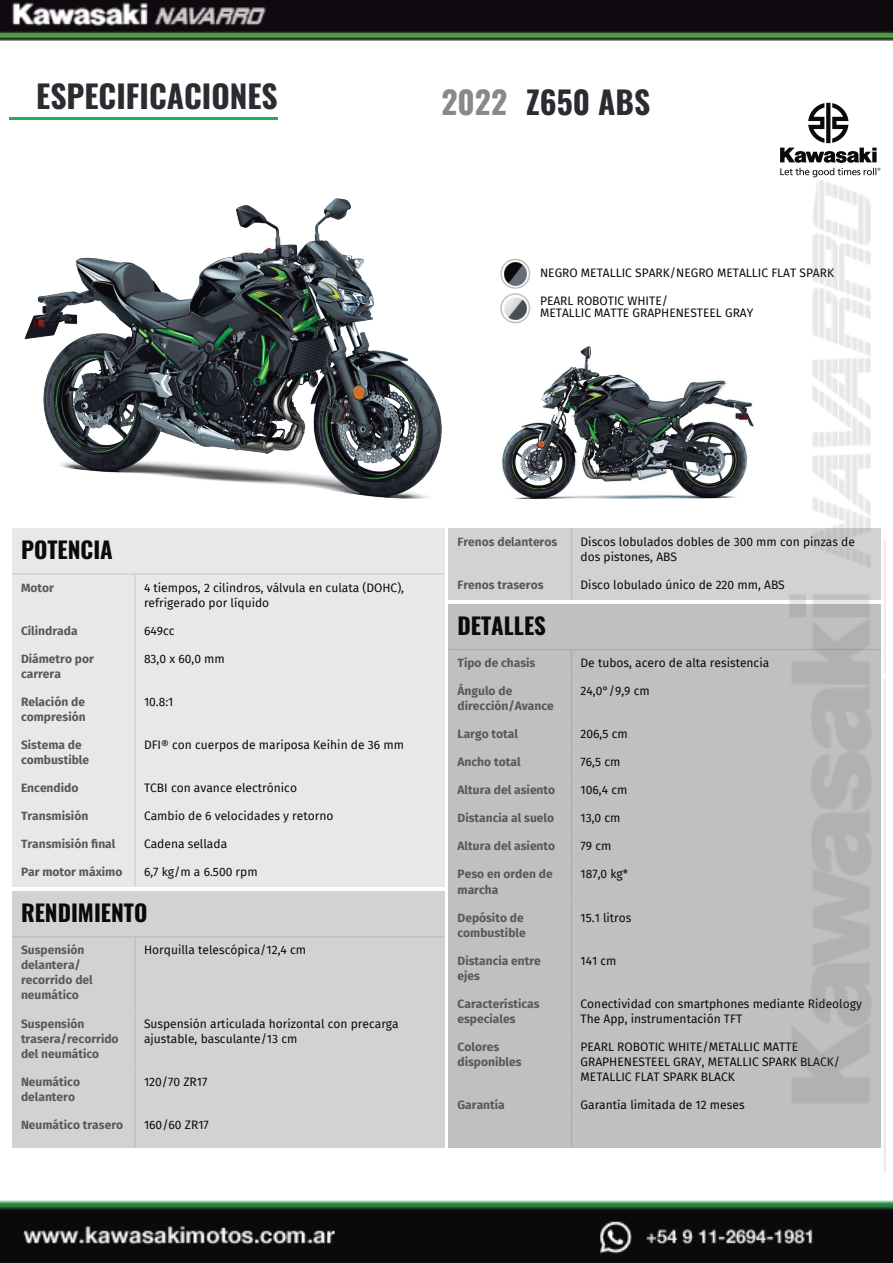
<style>
.page{position:relative;width:893px;height:1263px;background:#fff}
.page>*{position:absolute;margin:0;border:0;box-sizing:border-box;transform-origin:0 0}
.t1{font:700 31.5px "Oswald";color:#2d2b31}
.t2{font:700 22.8px "Oswald";color:#0c090d}
.t3{font:12px/15px "Fira Sans";color:#0c090d}
.t4{font:700 12px/15px "Fira Sans";color:#59595d}
.s1{color:#87898c}
</style>
<div class="page">
<img style="left:0;top:0;width:892px;height:1263px">
<hr style="left:9px;top:118px;width:269px;height:2px;background:#21b14b">
<h1 class="t1" style="left:36px;top:68px;width:243px">ESPECIFICACIONES</h1>
<h1 class="t1" style="left:441px;top:74px;width:210px"><span class="s1">2022</span> Z650 ABS</h1>
<p class="t3" style="left:540px;top:265px;width:296px">NEGRO METALLIC SPARK/NEGRO METALLIC FLAT SPARK</p>
<p class="t3" style="left:540px;top:295px;width:215px;line-height:12px">PEARL ROBOTIC WHITE/<br>METALLIC MATTE GRAPHENESTEEL GRAY</p>
<h2 class="t2" style="left:21px;top:530px;width:93px">POTENCIA</h2>
<p class="t4" style="left:21px;top:579px;width:34px">Motor</p>
<p class="t3" style="left:144px;top:579px;width:262px">4 tiempos, 2 cilindros, válvula en culata (DOHC), refrigerado por líquido</p>
<p class="t4" style="left:21px;top:622px;width:58px">Cilindrada</p>
<p class="t3" style="left:144px;top:623px;width:32px">649cc</p>
<p class="t4" style="left:21px;top:650px;width:74px">Diámetro por carrera</p>
<p class="t3" style="left:144px;top:651px;width:82px">83,0 x 60,0 mm</p>
<p class="t4" style="left:21px;top:693px;width:66px">Relación de compresión</p>
<p class="t3" style="left:144px;top:694px;width:31px">10.8:1</p>
<p class="t4" style="left:21px;top:736px;width:70px">Sistema de combustible</p>
<p class="t3" style="left:144px;top:737px;width:261px">DFI® con cuerpos de mariposa Keihin de 36 mm</p>
<p class="t4" style="left:21px;top:779px;width:59px">Encendido</p>
<p class="t3" style="left:144px;top:780px;width:155px">TCBI con avance electrónico</p>
<p class="t4" style="left:21px;top:807px;width:69px">Transmisión</p>
<p class="t3" style="left:144px;top:808px;width:191px">Cambio de 6 velocidades y retorno</p>
<p class="t4" style="left:21px;top:835px;width:96px">Transmisión final</p>
<p class="t3" style="left:144px;top:836px;width:85px">Cadena sellada</p>
<p class="t4" style="left:21px;top:863px;width:103px">Par motor máximo</p>
<p class="t3" style="left:144px;top:864px;width:115px">6,7 kg/m a 6.500 rpm</p>
<h2 class="t2" style="left:21px;top:893px;width:128px">RENDIMIENTO</h2>
<p class="t4" style="left:21px;top:942px;width:73px">Suspensión delantera/ recorrido del neumático</p>
<p class="t3" style="left:144px;top:942px;width:164px">Horquilla telescópica/12,4 cm</p>
<p class="t4" style="left:21px;top:1015px;width:99px">Suspensión trasera/recorrido del neumático</p>
<p class="t3" style="left:144px;top:1015px;width:256px">Suspensión articulada horizontal con precarga ajustable, basculante/13 cm</p>
<p class="t4" style="left:21px;top:1073px;width:61px">Neumático delantero</p>
<p class="t3" style="left:144px;top:1073px;width:65px">120/70 ZR17</p>
<p class="t4" style="left:21px;top:1116px;width:104px">Neumático trasero</p>
<p class="t3" style="left:144px;top:1116px;width:66px">160/60 ZR17</p>
<p class="t4" style="left:458px;top:533px;width:101px">Frenos delanteros</p>
<p class="t3" style="left:581px;top:534px;width:276px">Discos lobulados dobles de 300 mm con pinzas de dos pistones, ABS</p>
<p class="t4" style="left:458px;top:576px;width:88px">Frenos traseros</p>
<p class="t3" style="left:581px;top:577px;width:206px">Disco lobulado único de 220 mm, ABS</p>
<h2 class="t2" style="left:458px;top:605px;width:90px">DETALLES</h2>
<p class="t4" style="left:458px;top:655px;width:79px">Tipo de chasis</p>
<p class="t3" style="left:581px;top:655px;width:190px">De tubos, acero de alta resistencia</p>
<p class="t4" style="left:458px;top:683px;width:98px">Ángulo de dirección/Avance</p>
<p class="t3" style="left:581px;top:683px;width:71px">24,0°/9,9 cm</p>
<p class="t4" style="left:458px;top:726px;width:62px">Largo total</p>
<p class="t3" style="left:581px;top:726px;width:49px">206,5 cm</p>
<p class="t4" style="left:458px;top:754px;width:65px">Ancho total</p>
<p class="t3" style="left:581px;top:754px;width:41px">76,5 cm</p>
<p class="t4" style="left:458px;top:782px;width:99px">Altura del asiento</p>
<p class="t3" style="left:581px;top:782px;width:48px">106,4 cm</p>
<p class="t4" style="left:458px;top:810px;width:98px">Distancia al suelo</p>
<p class="t3" style="left:581px;top:810px;width:42px">13,0 cm</p>
<p class="t4" style="left:458px;top:838px;width:99px">Altura del asiento</p>
<p class="t3" style="left:581px;top:838px;width:32px">79 cm</p>
<p class="t4" style="left:458px;top:866px;width:97px">Peso en orden de marcha</p>
<p class="t3" style="left:581px;top:866px;width:49px">187,0 kg*</p>
<p class="t4" style="left:458px;top:909px;width:70px">Depósito de combustible</p>
<p class="t3" style="left:581px;top:909px;width:53px">15.1 litros</p>
<p class="t4" style="left:458px;top:952px;width:85px">Distancia entre ejes</p>
<p class="t3" style="left:581px;top:952px;width:38px">141 cm</p>
<p class="t4" style="left:458px;top:995px;width:84px">Características especiales</p>
<p class="t3" style="left:581px;top:996px;width:283px">Conectividad con smartphones mediante Rideology<br>The App, instrumentación TFT</p>
<p class="t4" style="left:458px;top:1038px;width:66px">Colores disponibles</p>
<p class="t3" style="left:581px;top:1039px;width:261px">PEARL ROBOTIC WHITE/METALLIC MATTE<br>GRAPHENESTEEL GRAY, METALLIC SPARK BLACK/<br>METALLIC FLAT SPARK BLACK</p>
<p class="t4" style="left:458px;top:1096px;width:49px">Garantía</p>
<p class="t3" style="left:581px;top:1097px;width:166px">Garantía limitada de 12 meses</p>
</div>
